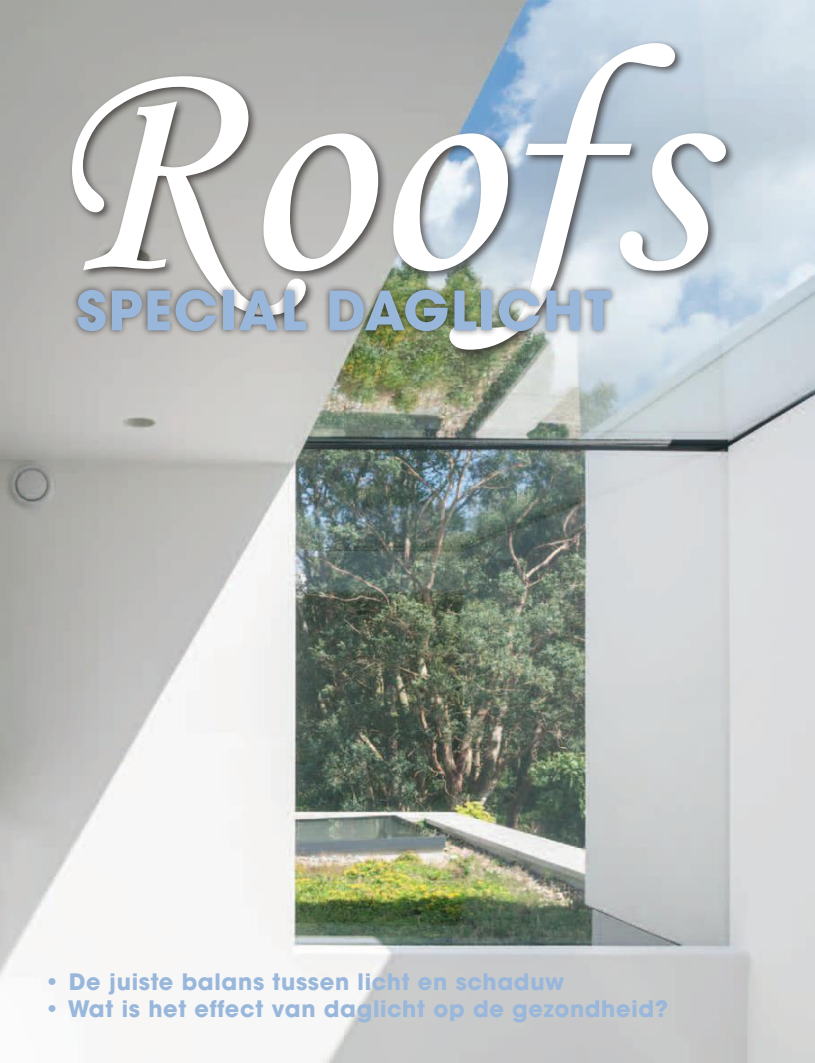
<style>
.page{position:relative;width:815px;height:1063px;background:#fff}
.page>*{position:absolute;margin:0;border:0;box-sizing:border-box;transform-origin:0 0}
.t1{font:324.5px "Monotype Corsiva";color:#fff}
.t2{font:700 53.75px "ITC Avant Garde Std";letter-spacing:.025em;color:#98b7db}
.t3{font:700 22.5px "ITC Avant Garde Std";letter-spacing:.03em;color:#98b7db}
</style>
<div class="page">
<img style="left:0;top:0;width:815px;height:1063px">
<div style="left:68px;top:40px;width:668px;height:320px;background:#241f1f;opacity:.7"></div>
<div style="left:71px;top:283px;width:547px;height:55px;background:#241f1f;opacity:.7"></div>
<h1 class="t1" style="left:41px;top:-30px;width:663px">Roofs</h1>
<h2 class="t2" style="left:76px;top:276px;width:537px">special daglicht</h2>
<p class="t3" style="left:44px;top:968px;width:522px">• De juiste balans tussen licht en schaduw</p>
<p class="t3" style="left:44px;top:995px;width:626px">• Wat is het effect van daglicht op de gezondheid?</p>
</div>
